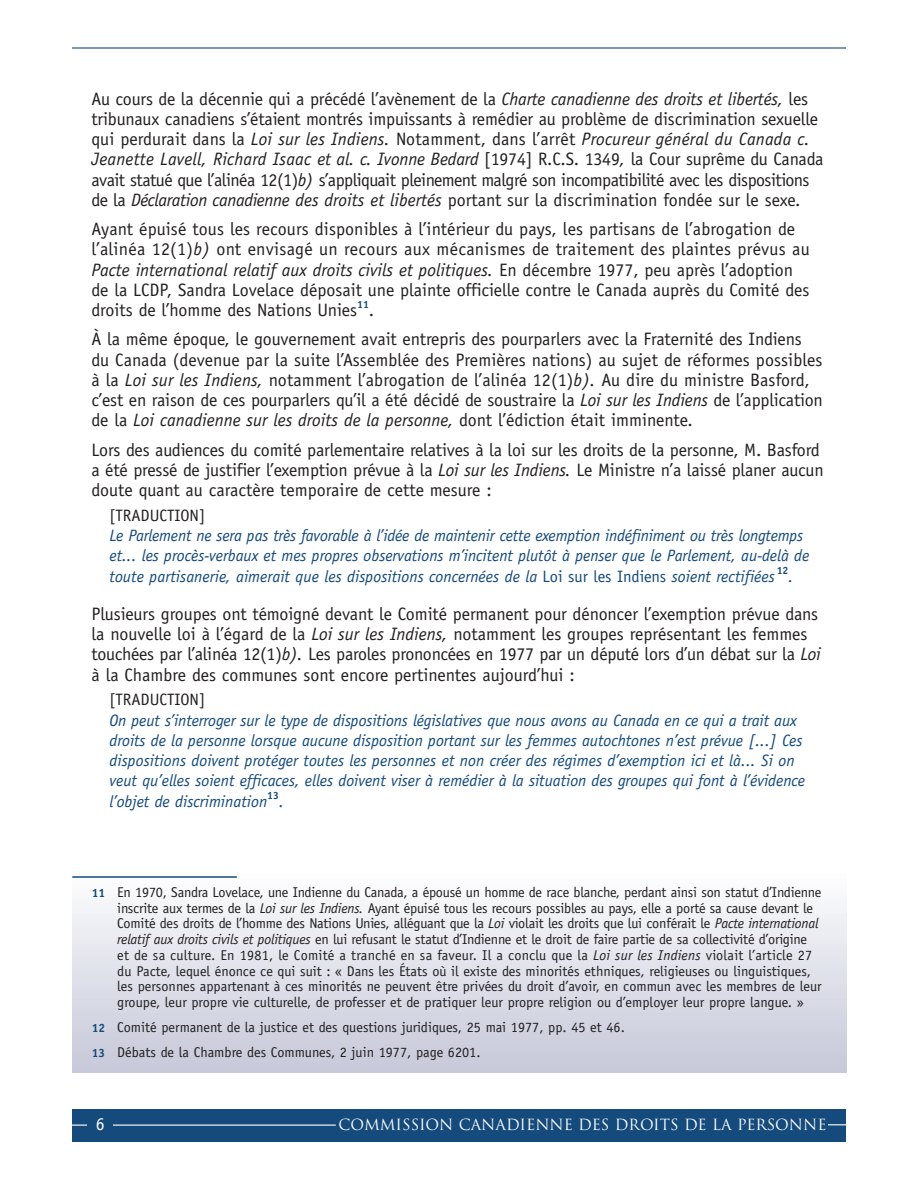
<style>
.page{position:relative;width:918px;height:1188px;background:#fff}
.page>*{position:absolute;margin:0;border:0;box-sizing:border-box;transform-origin:0 0}
.t1{font:18px/20.2px "Officina Sans";letter-spacing:-.01em;color:#231f20}
.t2{font:18px "Officina Sans";color:#fff}
.t3{font:italic 16.5px/20.2px "Officina Sans";letter-spacing:-.005em;color:#144a7c}
.t4{font:16.5px "Officina Sans";color:#231f20}
.t5{font:15px "Trajan";color:#fff}
.t6{font:14.25px/15.8px "Officina Sans";letter-spacing:-.015em;color:#231f20}
.t7{font:700 10.5px "Officina Sans";color:#144a7c}
.s1{font-style:italic}
.s2{font-style:normal}
.s3{font-weight:700;font-size:12px;color:#144a7c}
</style>
<div class="page">
<div style="left:72px;top:1109px;width:774px;height:33px;background:#144a7c"></div>
<hr style="left:72px;top:47px;width:774px;height:2px;background:#144a7c">
<hr style="left:828px;top:1124px;width:32px;height:1px;background:#fff">
<hr style="left:62px;top:1125px;width:274px;height:1px;background:#fff">
<div style="left:88px;top:1109px;width:25px;height:33px;background:#144a7c"></div>
<div style="left:72px;top:873px;width:774px;height:199px;background:linear-gradient(to bottom,#fdfdfe,#c6c8d8)"></div>
<hr style="left:72px;top:876px;width:165px;height:2px;background:#144a7c">
<p class="t1" style="left:91px;top:90px;width:734px">Au cours de la décennie qui a précédé l’avènement de la <span class="s1">Charte canadienne des droits et libertés,</span> les tribunaux canadiens s’étaient montrés impuissants à remédier au problème de discrimination sexuelle qui perdurait dans la <span class="s1">Loi sur les Indiens.</span> Notamment, dans l’arrêt <span class="s1">Procureur général du Canada c.<br>Jeanette Lavell, Richard Isaac et al. c. Ivonne Bedard</span> [1974] R.C.S. 1349<span class="s1">,</span> la Cour suprême du Canada avait statué que l’alinéa 12(1)<span class="s1">b)</span> s’appliquait pleinement malgré son incompatibilité avec les dispositions de la <span class="s1">Déclaration canadienne des droits et libertés</span> portant sur la discrimination fondée sur le sexe.</p>
<p class="t1" style="left:91px;top:220px;width:720px">Ayant épuisé tous les recours disponibles à l’intérieur du pays, les partisans de l’abrogation de l’alinéa 12(1)<span class="s1">b)</span> ont envisagé un recours aux mécanismes de traitement des plaintes prévus au <span class="s1">Pacte international relatif aux droits civils et politiques.</span> En décembre 1977, peu après l’adoption de la LCDP, Sandra Lovelace déposait une plainte officielle contre le Canada auprès du Comité des droits de l’homme des Nations Unies<sup>11</sup>.</p>
<p class="t1" style="left:92px;top:331px;width:733px">À la même époque, le gouvernement avait entrepris des pourparlers avec la Fraternité des Indiens du Canada (devenue par la suite l’Assemblée des Premières nations) au sujet de réformes possibles à la <span class="s1">Loi sur les Indiens,</span> notamment l’abrogation de l’alinéa 12(1)<span class="s1">b).</span> Au dire du ministre Basford, c’est en raison de ces pourparlers qu’il a été décidé de soustraire la <span class="s1">Loi sur les Indiens</span> de l’application de la <span class="s1">Loi canadienne sur les droits de la personne,</span> dont l’édiction était imminente.</p>
<p class="t1" style="left:91px;top:441px;width:734px">Lors des audiences du comité parlementaire relatives à la loi sur les droits de la personne, M. Basford a été pressé de justifier l’exemption prévue à la <span class="s1">Loi sur les Indiens.</span> Le Ministre n’a laissé planer aucun doute quant au caractère temporaire de cette mesure :</p>
<p class="t4" style="left:110px;top:509px;width:97px">[TRADUCTION]</p>
<p class="t3" style="left:110px;top:527px;width:701px">Le Parlement ne sera pas très favorable à l’idée de maintenir cette exemption indéfiniment ou très longtemps et... les procès-verbaux et mes propres observations m’incitent plutôt à penser que le Parlement, au-delà de toute partisanerie, aimerait que les dispositions concernées de la <span class="s2">Loi sur les Indiens</span> soient rectifiées</p>
<p class="t7" style="left:777px;top:566px;width:13px">12</p>
<p class="t3" style="left:788px;top:567px;width:6px">.</p>
<p class="t1" style="left:92px;top:605px;width:731px">Plusieurs groupes ont témoigné devant le Comité permanent pour dénoncer l’exemption prévue dans la nouvelle loi à l’égard de la <span class="s1">Loi sur les Indiens,</span> notamment les groupes représentant les femmes touchées par l’alinéa 12(1)<span class="s1">b).</span> Les paroles prononcées en 1977 par un député lors d’un débat sur la <span class="s1">Loi </span>à la Chambre des communes sont encore pertinentes aujourd’hui :</p>
<p class="t4" style="left:110px;top:693px;width:97px">[TRADUCTION]</p>
<p class="t3" style="left:110px;top:711px;width:697px">On peut s’interroger sur le type de dispositions législatives que nous avons au Canada en ce qui a trait aux droits de la personne lorsque aucune disposition portant sur les femmes autochtones n’est prévue [...] Ces dispositions doivent protéger toutes les personnes et non créer des régimes d’exemption ici et là... Si on veut qu’elles soient efficaces, elles doivent viser à remédier à la situation des groupes qui font à l’évidence l’objet de discrimination</p>
<p class="t7" style="left:267px;top:791px;width:13px">13</p>
<p class="t3" style="left:279px;top:792px;width:6px">.</p>
<p class="t6" style="left:117px;top:885px;width:706px;text-indent:-25px"><span class="s3">11</span> En 1970, Sandra Lovelace, une Indienne du Canada, a épousé un homme de race blanche, perdant ainsi son statut d’Indienne inscrite aux termes de la <span class="s1">Loi sur les Indiens.</span> Ayant épuisé tous les recours possibles au pays, elle a porté sa cause devant le Comité des droits de l’homme des Nations Unies, alléguant que la <span class="s1">Loi</span> violait les droits que lui conférait le <span class="s1">Pacte international relatif aux droits civils et politiques</span> en lui refusant le statut d’Indienne et le droit de faire partie de sa collectivité d’origine et de sa culture. En 1981, le Comité a tranché en sa faveur. Il a conclu que la <span class="s1">Loi sur les Indiens</span> violait l’article 27 du Pacte, lequel énonce ce qui suit : « Dans les États où il existe des minorités ethniques, religieuses ou linguistiques, les personnes appartenant à ces minorités ne peuvent être privées du droit d’avoir, en commun avec les membres de leur groupe, leur propre vie culturelle, de professer et de pratiquer leur propre religion ou d’employer leur propre langue. »</p>
<p class="t6" style="left:92px;top:1016px;width:535px;line-height:24.8px"><span class="s3">12</span> Comité permanent de la justice et des questions juridiques, 25 mai 1977, pp. 45 et 46.<br><span class="s3">13</span> Débats de la Chambre des Communes, 2 juin 1977, page 6201.</p>
<p class="t2" style="left:96px;top:1117px;width:10px">6</p>
<p class="t5" style="left:339px;top:1116px;width:489px">COMMISSION CANADIENNE DES DROITS DE LA PERSONNE</p>
</div>
